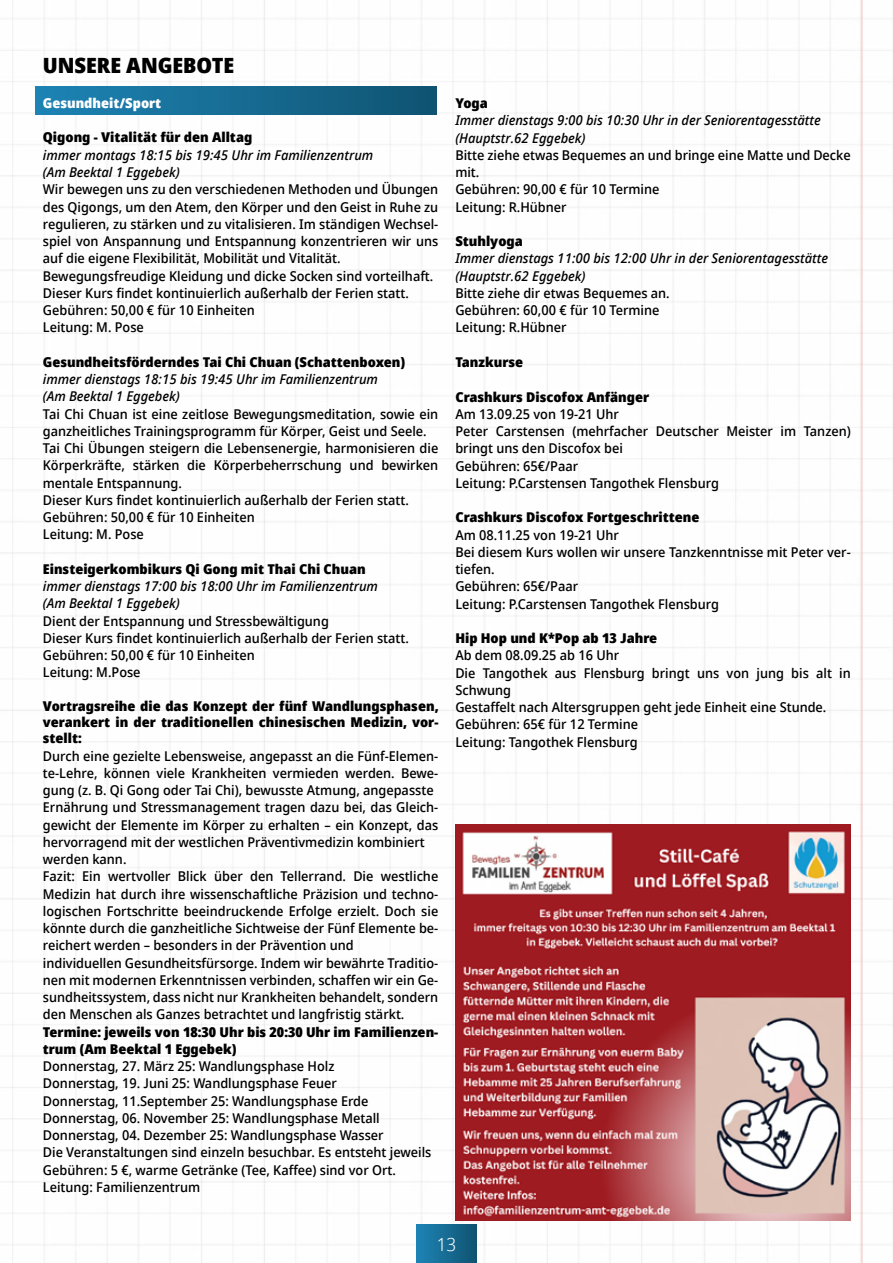
<style>
.page{position:relative;width:893px;height:1263px;background:#fff}
.page>*{position:absolute;margin:0;border:0;box-sizing:border-box;transform-origin:0 0}
.t1{font:900 21px "Avrile Sans";color:#000}
.t2{font:300 18px "Avrile Sans";color:#fff}
.t3{font:500 13.5px/17.2px "Avrile Sans";color:#000}
.t4{font:900 13.5px/16.2px "Avrile Sans";color:#000;text-align:justify}
.t5{font:italic 500 13.5px/17.2px "Avrile Sans";color:#000}
.t6{font:900 13.5px "Avrile Sans";color:#fff}
</style>
<div class="page">
<img style="left:0;top:0;width:893px;height:1263px">
<div style="left:36px;top:86px;width:401px;height:29px;background:linear-gradient(to right,#1d84b5,#105371)"></div>
<img style="left:455px;top:825px;width:395px;height:395px">
<div style="left:417px;top:1225px;width:59px;height:38px;background:linear-gradient(to right,#1d84b5,#105472)"></div>
<h1 class="t1" style="left:43px;top:50px;width:193px">UNSERE ANGEBOTE</h1>
<p class="t6" style="left:43px;top:93px;width:120px">Gesundheit/Sport</p>
<p class="t4" style="left:43px;top:129px;width:211px">Qigong - Vitalität für den Alltag</p>
<p class="t5" style="left:43px;top:146px;width:332px">immer montags 18:15 bis 19:45 Uhr im Familienzentrum (Am Beektal 1 Eggebek)</p>
<p class="t3" style="left:43px;top:181px;width:397px">Wir bewegen uns zu den verschiedenen Methoden und Übungen des Qigongs, um den Atem, den Körper und den Geist in Ruhe zu regulieren, zu stärken und zu vitalisieren. Im ständigen Wechsel&shy;spiel von Anspannung und Entspannung konzentrieren wir uns auf die eigene Flexibilität, Mobilität und Vitalität.<br>Bewegungsfreudige Kleidung und dicke Socken sind vorteilhaft.<br>Dieser Kurs findet kontinuierlich außerhalb der Ferien statt.<br>Gebühren: 50,00 € für 10 Einheiten<br>Leitung: M. Pose</p>
<p class="t4" style="left:43px;top:354px;width:364px">Gesundheitsförderndes Tai Chi Chuan (Schattenboxen)</p>
<p class="t5" style="left:43px;top:371px;width:337px">immer dienstags 18:15 bis 19:45 Uhr im Familienzentrum (Am Beektal 1 Eggebek)</p>
<p class="t3" style="left:43px;top:405px;width:397px">Tai Chi Chuan ist eine zeitlose Bewegungsmeditation, sowie ein ganzheitliches Trainingsprogramm für Körper, Geist und Seele.<br>Tai Chi Übungen steigern die Lebensenergie, harmonisieren die Körperkräfte, stärken die Körperbeherrschung und bewirken mentale Entspannung.<br>Dieser Kurs findet kontinuierlich außerhalb der Ferien statt.<br>Gebühren: 50,00 € für 10 Einheiten<br>Leitung: M. Pose</p>
<p class="t4" style="left:43px;top:561px;width:324px">Einsteigerkombikurs Qi Gong mit Thai Chi Chuan</p>
<p class="t5" style="left:43px;top:578px;width:337px">immer dienstags 17:00 bis 18:00 Uhr im Familienzentrum (Am Beektal 1 Eggebek)</p>
<p class="t3" style="left:43px;top:612px;width:368px">Dient der Entspannung und Stressbewältigung<br>Dieser Kurs findet kontinuierlich außerhalb der Ferien statt.<br>Gebühren: 50,00 € für 10 Einheiten<br>Leitung: M.Pose</p>
<p class="t4" style="left:43px;top:698px;width:397px">Vortragsreihe die das Konzept der fünf Wandlungsphasen, verankert in der traditionellen chinesischen Medizin, vor&shy;stellt:</p>
<p class="t3" style="left:43px;top:747px;width:397px">Durch eine gezielte Lebensweise, angepasst an die Fünf-Elemen&shy;te-Lehre, können viele Krankheiten vermieden werden. Bewe&shy;gung (z. B. Qi Gong oder Tai Chi), bewusste Atmung, angepasste Ernährung und Stressmanagement tragen dazu bei, das Gleich&shy;gewicht der Elemente im Körper zu erhalten – ein Konzept, das hervorragend mit der westlichen Präventivmedizin kombiniert werden kann.<br>Fazit: Ein wertvoller Blick über den Tellerrand. Die westliche Medizin hat durch ihre wissenschaftliche Präzision und techno&shy;logischen Fortschritte beeindruckende Erfolge erzielt. Doch sie könnte durch die ganzheitliche Sichtweise der Fünf Elemente be&shy;reichert werden – besonders in der Prävention und<br>individuellen Gesundheitsfürsorge. Indem wir bewährte Traditio&shy;nen mit modernen Erkenntnissen verbinden, schaffen wir ein Ge&shy;sundheitssystem, dass nicht nur Krankheiten behandelt, sondern den Menschen als Ganzes betrachtet und langfristig stärkt.</p>
<p class="t4" style="left:43px;top:1023px;width:397px;line-height:17.2px">Termine: jeweils von 18:30 Uhr bis 20:30 Uhr im Familienzen&shy;trum (Am Beektal 1 Eggebek)</p>
<p class="t3" style="left:43px;top:1058px;width:390px">Donnerstag, 27. März 25: Wandlungsphase Holz<br>Donnerstag, 19. Juni 25: Wandlungsphase Feuer<br>Donnerstag, 11.September 25: Wandlungsphase Erde Donnerstag, 06. November 25: Wandlungsphase Metall Donnerstag, 04. Dezember 25: Wandlungsphase Wasser<br>Die Veranstaltungen sind einzeln besuchbar. Es entsteht jeweils Gebühren: 5 €, warme Getränke (Tee, Kaffee) sind vor Ort.<br>Leitung: Familienzentrum</p>
<p class="t4" style="left:455px;top:95px;width:34px">Yoga</p>
<p class="t5" style="left:455px;top:112px;width:367px">Immer dienstags 9:00 bis 10:30 Uhr in der Seniorentagesstätte (Hauptstr.62 Eggebek)</p>
<p class="t3" style="left:455px;top:147px;width:397px">Bitte ziehe etwas Bequemes an und bringe eine Matte und Decke mit.<br>Gebühren: 90,00 € für 10 Termine<br>Leitung: R.Hübner</p>
<p class="t4" style="left:455px;top:233px;width:69px">Stuhlyoga</p>
<p class="t5" style="left:455px;top:250px;width:374px">Immer dienstags 11:00 bis 12:00 Uhr in der Seniorentagesstätte (Hauptstr.62 Eggebek)</p>
<p class="t3" style="left:455px;top:285px;width:216px">Bitte ziehe dir etwas Bequemes an.<br>Gebühren: 60,00 € für 10 Termine<br>Leitung: R.Hübner</p>
<p class="t4" style="left:455px;top:354px;width:69px">Tanzkurse</p>
<p class="t4" style="left:455px;top:388px;width:195px">Crashkurs Discofox Anfänger</p>
<p class="t3" style="left:455px;top:405px;width:397px">Am 13.09.25 von 19-21 Uhr<br>Peter Carstensen (mehrfacher Deutscher Meister im Tanzen) bringt uns den Discofox bei<br>Gebühren: 65€/Paar<br>Leitung: P.Carstensen Tangothek Flensburg</p>
<p class="t4" style="left:455px;top:509px;width:245px">Crashkurs Discofox Fortgeschrittene</p>
<p class="t3" style="left:455px;top:526px;width:397px">Am 08.11.25 von 19-21 Uhr<br>Bei diesem Kurs wollen wir unsere Tanzkenntnisse mit Peter ver&shy;tiefen.<br>Gebühren: 65€/Paar<br>Leitung: P.Carstensen Tangothek Flensburg</p>
<p class="t4" style="left:455px;top:630px;width:203px">Hip Hop und K*Pop ab 13 Jahre</p>
<p class="t3" style="left:455px;top:647px;width:397px">Ab dem 08.09.25 ab 16 Uhr<br>Die Tangothek aus Flensburg bringt uns von jung bis alt in Schwung<br>Gestaffelt nach Altersgruppen geht jede Einheit eine Stunde.<br>Gebühren: 65€ für 12 Termine<br>Leitung: Tangothek Flensburg</p>
<h2 class="t2" style="left:437px;top:1232px;width:21px">13</h2>
</div>
